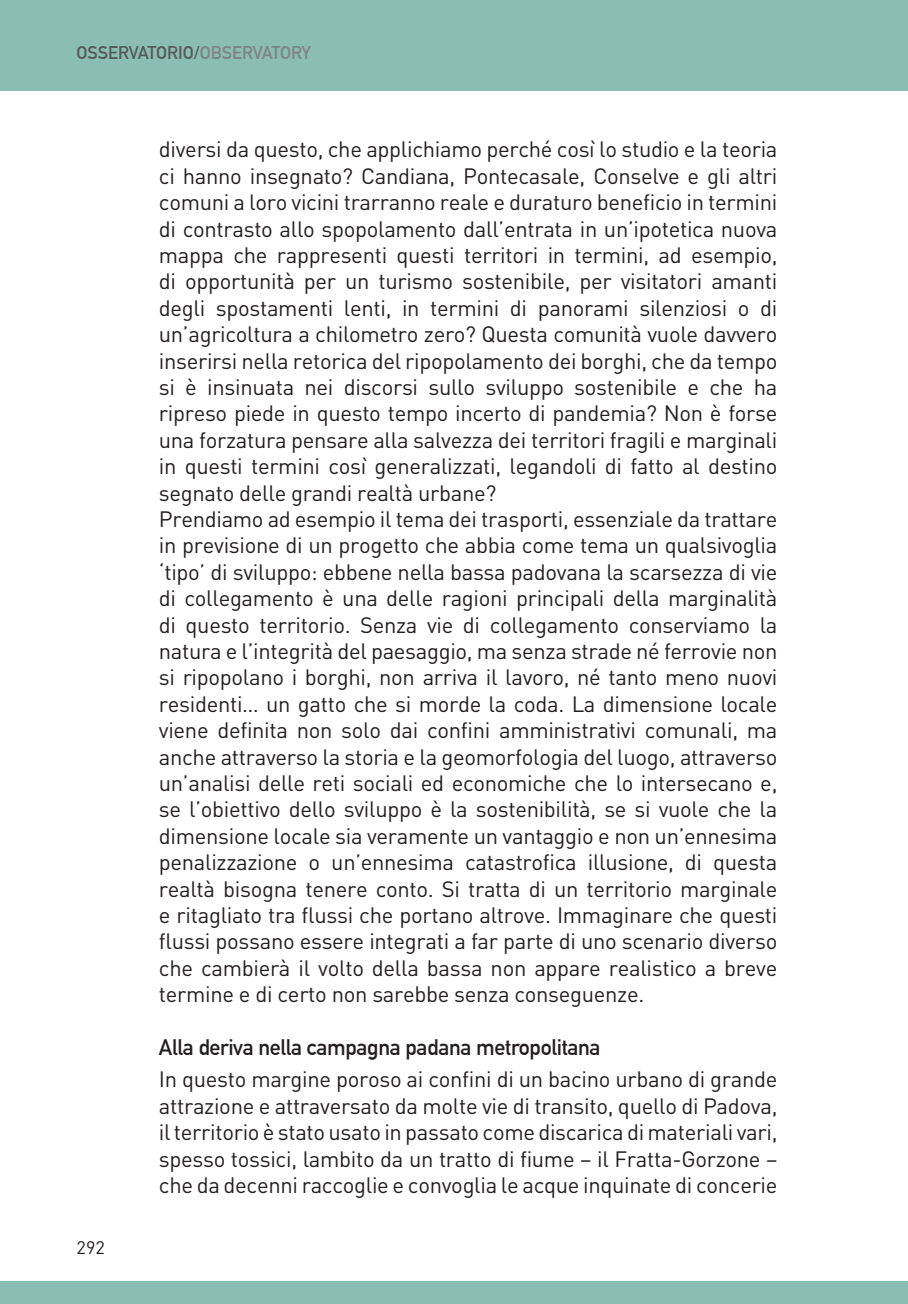
<style>
.page{position:relative;width:908px;height:1304px;background:#fff}
.page>*{position:absolute;margin:0;border:0;box-sizing:border-box;transform-origin:0 0}
.t1{font:22px/26.4px "DIN";letter-spacing:-.015em;color:#231f20;text-align:justify}
.t2{font:700 22px "DIN Alternate";letter-spacing:-.015em;color:#231f20}
.t3{font:700 18px "DIN Alternate";color:#57585a}
.t4{font:18px "DIN";color:#231f20}
.s1{color:#808285}
</style>
<div class="page">
<div style="left:0;top:0;width:907px;height:90px;background:#8abeb2"></div>
<div style="left:0;top:1281px;width:907px;height:23px;background:#8abeb2"></div>
<p class="t3" style="left:77px;top:39px;width:235px">OSSERVATORIO/<span class="s1">OBSERVATORY</span></p>
<p class="t4" style="left:77px;top:1237px;width:30px">292</p>
<p class="t1" style="left:159px;top:136px;width:620px">diversi da questo, che applichiamo perché così lo studio e la teoria ci hanno insegnato? Candiana, Pontecasale, Conselve e gli altri comuni a loro vicini trarranno reale e duraturo beneficio in termini di contrasto allo spopolamento dall’entrata in un’ipotetica nuova mappa che rappresenti questi territori in termini, ad esempio, di opportunità per un turismo sostenibile, per visitatori amanti degli spostamenti lenti, in termini di panorami silenziosi o di un’agricoltura a chilometro zero? Questa comunità vuole davvero inserirsi nella retorica del ripopolamento dei borghi, che da tempo si è insinuata nei discorsi sullo sviluppo sostenibile e che ha ripreso piede in questo tempo incerto di pandemia? Non è forse una forzatura pensare alla salvezza dei territori fragili e marginali in questi termini così generalizzati, legandoli di fatto al destino segnato delle grandi realtà urbane?</p>
<p class="t1" style="left:159px;top:505px;width:620px">Prendiamo ad esempio il tema dei trasporti, essenziale da trattare in previsione di un progetto che abbia come tema un qualsivoglia ‘tipo’ di sviluppo: ebbene nella bassa padovana la scarsezza di vie di collegamento è una delle ragioni principali della marginalità di questo territorio. Senza vie di collegamento conserviamo la natura e l’integrità del paesaggio, ma senza strade né ferrovie non si ripopolano i borghi, non arriva il lavoro, né tanto meno nuovi residenti… un gatto che si morde la coda. La dimensione locale viene definita non solo dai confini amministrativi comunali, ma anche attraverso la storia e la geomorfologia del luogo, attraverso un’analisi delle reti sociali ed economiche che lo intersecano e, se l’obiettivo dello sviluppo è la sostenibilità, se si vuole che la dimensione locale sia veramente un vantaggio e non un’ennesima penalizzazione o un’ennesima catastrofica illusione, di questa realtà bisogna tenere conto. Si tratta di un territorio marginale e ritagliato tra flussi che portano altrove. Immaginare che questi flussi possano essere integrati a far parte di uno scenario diverso che cambierà il volto della bassa non appare realistico a breve termine e di certo non sarebbe senza conseguenze.</p>
<p class="t2" style="left:159px;top:1031px;width:443px">Alla deriva nella campagna padana metropolitana</p>
<p class="t1" style="left:159px;top:1066px;width:620px">In questo margine poroso ai confini di un bacino urbano di grande attrazione e attraversato da molte vie di transito, quello di Padova, il territorio è stato usato in passato come discarica di materiali vari, spesso tossici, lambito da un tratto di fiume – il Fratta-Gorzone – che da decenni raccoglie e convoglia le acque inquinate di concerie</p>
</div>
